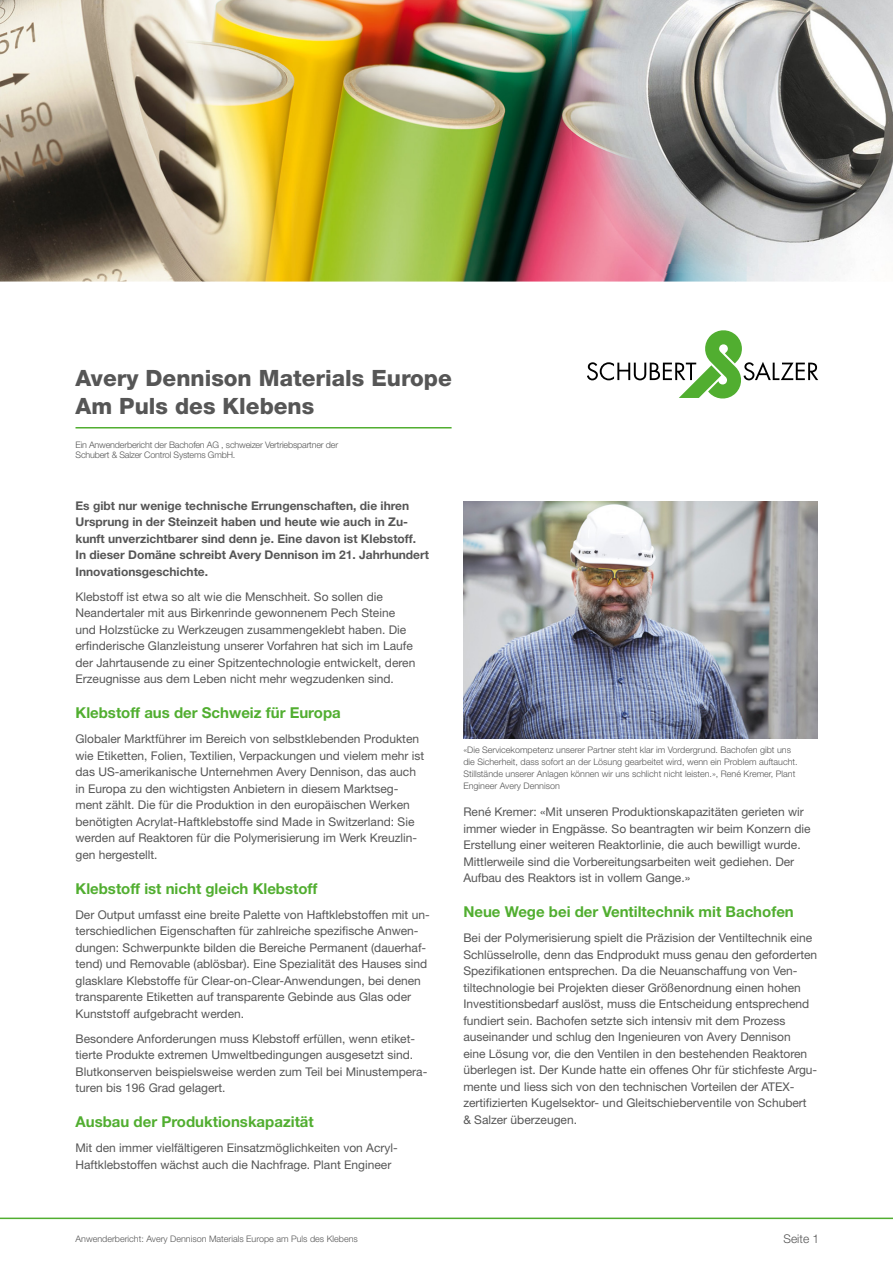
<style>
.page{position:relative;width:893px;height:1263px;background:#fff}
.page>*{position:absolute;margin:0;border:0;box-sizing:border-box;transform-origin:0 0}
.t1{font:800 22.5px/28.5px "Helvetica Neue LT Std";color:#565656}
.t2{font:700 15px "Helvetica Neue LT Std";color:#51ae30}
.t3{font:12px/16.5px "Helvetica Neue LT Std";color:#565656}
.t4{font:700 12px/16.5px "Helvetica Neue LT Std";color:#565656}
.t5{font:300 12px "Helvetica Neue LT Std";color:#565656}
.t6{font:300 9px/12px "Helvetica Neue LT Std";color:#565656}
.t7{font:300 9px/10.8px "Helvetica Neue LT Std";letter-spacing:-.02em;color:#565656}
</style>
<div class="page">
<hr style="left:0;top:1217px;width:893px;height:2px;background:#51ae30">
<svg style="left:587px;top:330px;width:231px;height:69px"></svg>
<hr style="left:76px;top:427px;width:376px;height:1px;background:#51ae30">
<img style="left:0;top:0;width:893px;height:282px">
<img style="left:666px;top:265px;width:151px;height:8px">
<img style="left:463px;top:501px;width:354px;height:237px">
<h1 class="t1" style="left:76px;top:363px;width:378px">Avery Dennison Materials Europe<br>Am Puls des Klebens</h1>
<p class="t7" style="left:76px;top:439px;width:264px">Ein Anwenderbericht der Bachofen AG , schweizer Vertriebspartner der<br>Schubert &amp; Salzer Control Systems GmbH.</p>
<p class="t4" style="left:76px;top:497px;width:355px">Es gibt nur wenige technische Errungenschaften, die ihren Ursprung in der Steinzeit haben und heute wie auch in Zu&shy;kunft unverzichtbarer sind denn je. Eine davon ist Klebstoff.<br>In dieser Domäne schreibt Avery Dennison im 21. Jahrhundert Innovationsgeschichte.</p>
<p class="t3" style="left:76px;top:588px;width:341px">Klebstoff ist etwa so alt wie die Menschheit. So sollen die Neandertaler mit aus Birkenrinde gewonnenem Pech Steine und Holzstücke zu Werkzeugen zusammengeklebt haben. Die erfinderische Glanzleistung unserer Vorfahren hat sich im Laufe der Jahrtausende zu einer Spitzentechnologie entwickelt, deren Erzeugnisse aus dem Leben nicht mehr wegzudenken sind.</p>
<p class="t2" style="left:76px;top:703px;width:267px">Klebstoff aus der Schweiz für Europa</p>
<p class="t3" style="left:76px;top:730px;width:350px">Globaler Marktführer im Bereich von selbstklebenden Produkten wie Etiketten, Folien, Textilien, Verpackungen und vielem mehr ist das US-amerikanische Unternehmen Avery Dennison, das auch in Europa zu den wichtigsten Anbietern in diesem Marktseg&shy;ment zählt. Die für die Produktion in den europäischen Werken benötigten Acrylat-Haftklebstoffe sind Made in Switzerland: Sie werden auf Reaktoren für die Polymerisierung im Werk Kreuzlin&shy;gen hergestellt.</p>
<p class="t2" style="left:76px;top:879px;width:243px">Klebstoff ist nicht gleich Klebstoff</p>
<p class="t3" style="left:76px;top:906px;width:356px">Der Output umfasst eine breite Palette von Haftklebstoffen mit un&shy;terschiedlichen Eigenschaften für zahlreiche spezifische Anwen&shy;dungen: Schwerpunkte bilden die Bereiche Permanent (dauerhaf&shy;tend) und Removable (ablösbar). Eine Spezialität des Hauses sind glasklare Klebstoffe für Clear-on-Clear-Anwendungen, bei denen transparente Etiketten auf transparente Gebinde aus Glas oder Kunststoff aufgebracht werden.</p>
<p class="t3" style="left:76px;top:1030px;width:353px">Besondere Anforderungen muss Klebstoff erfüllen, wenn etiket&shy;tierte Produkte extremen Umweltbedingungen ausgesetzt sind.<br>Blutkonserven beispielsweise werden zum Teil bei Minustempera&shy;turen bis 196 Grad gelagert.</p>
<p class="t2" style="left:76px;top:1112px;width:240px">Ausbau der Produktionskapazität</p>
<p class="t3" style="left:76px;top:1139px;width:324px">Mit den immer vielfältigeren Einsatzmöglichkeiten von Acryl-<br>Haftklebstoffen wächst auch die Nachfrage. Plant Engineer</p>
<p class="t6" style="left:463px;top:743px;width:336px">«Die Servicekompetenz unserer Partner steht klar im Vordergrund. Bachofen gibt uns die Sicherheit, dass sofort an der Lösung gearbeitet wird, wenn ein Problem auftaucht.<br>Stillstände unserer Anlagen können wir uns schlicht nicht leisten.», René Kremer, Plant Engineer Avery Dennison</p>
<p class="t3" style="left:463px;top:804px;width:349px">René Kremer: «Mit unseren Produktionskapazitäten gerieten wir immer wieder in Engpässe. So beantragten wir beim Konzern die Erstellung einer weiteren Reaktorlinie, die auch bewilligt wurde.<br>Mittlerweile sind die Vorbereitungsarbeiten weit gediehen. Der Aufbau des Reaktors ist in vollem Gange.»</p>
<p class="t2" style="left:463px;top:903px;width:332px">Neue Wege bei der Ventiltechnik mit Bachofen</p>
<p class="t3" style="left:463px;top:930px;width:355px">Bei der Polymerisierung spielt die Präzision der Ventiltechnik eine Schlüsselrolle, denn das Endprodukt muss genau den geforderten Spezifikationen entsprechen. Da die Neuanschaffung von Ven&shy;tiltechnologie bei Projekten dieser Größenordnung einen hohen Investitionsbedarf auslöst, muss die Entscheidung entsprechend fundiert sein. Bachofen setzte sich intensiv mit dem Prozess auseinander und schlug den Ingenieuren von Avery Dennison<br>eine Lösung vor, die den Ventilen in den bestehenden Reaktoren überlegen ist. Der Kunde hatte ein offenes Ohr für stichfeste Argu&shy;mente und liess sich von den technischen Vorteilen der ATEX&shy;zertifizierten Kugelsektor- und Gleitschieberventile von Schubert<br>&amp; Salzer überzeugen.</p>
<p class="t6" style="left:76px;top:1232px;width:284px">Anwenderbericht: Avery Dennison Materials Europe am Puls des Klebens</p>
<p class="t5" style="left:783px;top:1231px;width:37px">Seite 1</p>
</div>
